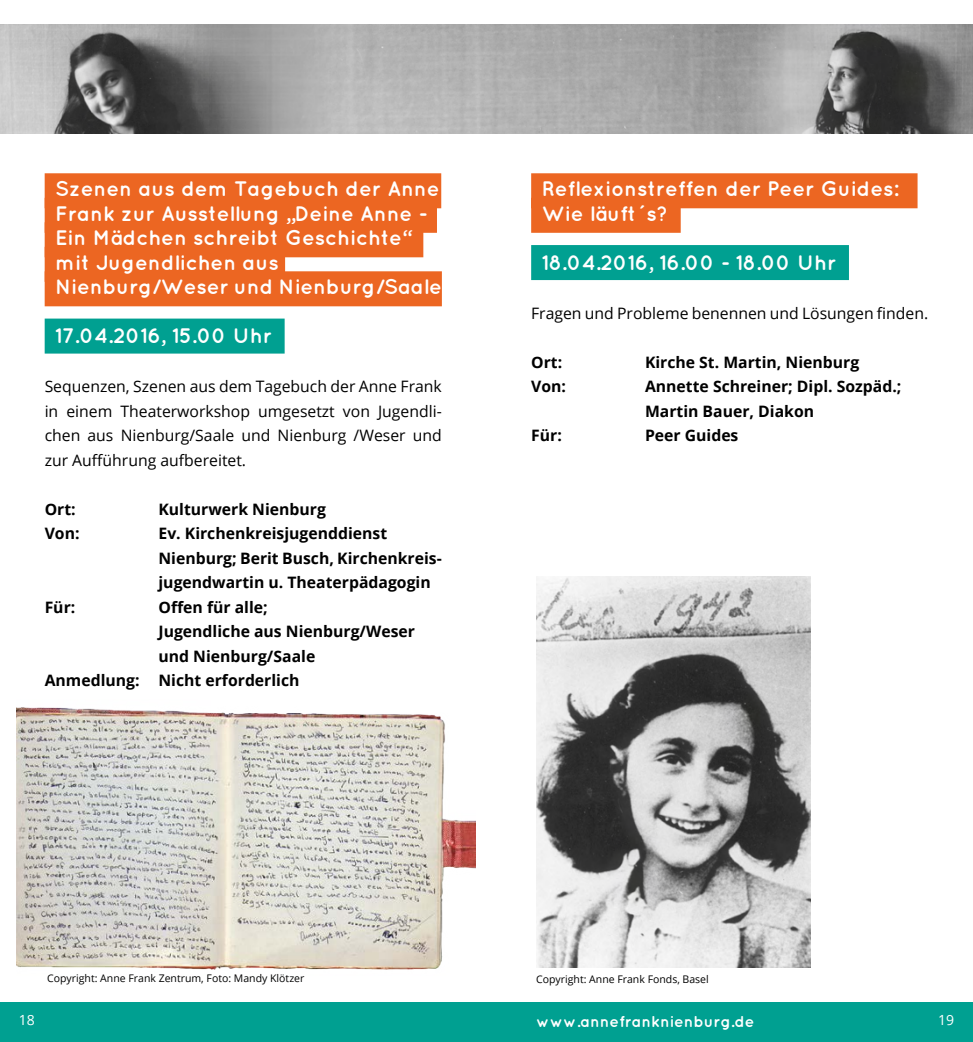
<style>
.page{position:relative;width:973px;height:1042px;background:#fff}
.page>*{position:absolute;margin:0;border:0;box-sizing:border-box;transform-origin:0 0}
.t1{font:700 21px/24.5px "Quicksand";color:#fff}
.t2{font:700 15.75px/24.5px "Open Sans";color:#000}
.t3{font:15.75px/24.5px "Open Sans";color:#000;text-align:justify}
.t4{font:700 15.75px "Quicksand";color:#fff}
.t5{font:14px "Open Sans";color:#fff}
.t6{font:10.5px "Open Sans";color:#000}
</style>
<div class="page">
<div style="left:0;top:1002px;width:972px;height:40px;background:#00a091"></div>
<img style="left:0;top:25px;width:972px;height:109px">
<div style="left:45px;top:173px;width:396px;height:35px;background:#ec6622"></div>
<div style="left:45px;top:198px;width:392px;height:35px;background:#ec6622"></div>
<div style="left:45px;top:222px;width:378px;height:35px;background:#ec6622"></div>
<div style="left:45px;top:247px;width:240px;height:35px;background:#ec6622"></div>
<div style="left:45px;top:271px;width:397px;height:35px;background:#ec6622"></div>
<div style="left:45px;top:319px;width:239px;height:35px;background:#00a091"></div>
<div style="left:531px;top:173px;width:386px;height:35px;background:#ec6622"></div>
<div style="left:531px;top:198px;width:149px;height:35px;background:#ec6622"></div>
<div style="left:531px;top:245px;width:317px;height:35px;background:#00a091"></div>
<img style="left:16px;top:707px;width:459px;height:263px">
<img style="left:536px;top:577px;width:274px;height:390px">
<h1 class="t1" style="left:55px;top:176px;width:388px">Szenen aus dem Tagebuch der Anne<br>Frank zur Ausstellung „Deine Anne -<br>Ein Mädchen schreibt Geschichte“ mit Jugendlichen aus<br>Nienburg/Weser und Nienburg/Saale</h1>
<h1 class="t1" style="left:55px;top:323px;width:218px">17.04.2016, 15.00 Uhr</h1>
<p class="t3" style="left:45px;top:374px;width:398px">Sequenzen, Szenen aus dem Tagebuch der Anne Frank in einem Theaterworkshop umgesetzt von Jugendli&shy;chen aus Nienburg/Saale und Nienburg /Weser und zur Aufführung aufbereitet.</p>
<p class="t2" style="left:45px;top:496px;width:33px">Ort:</p>
<p class="t2" style="left:158px;top:496px;width:169px">Kulturwerk Nienburg</p>
<p class="t2" style="left:45px;top:521px;width:36px">Von:</p>
<p class="t2" style="left:158px;top:521px;width:285px">Ev. Kirchenkreisjugenddienst<br>Nienburg; Berit Busch, Kirchenkreis&shy;jugendwartin u. Theaterpädagogin</p>
<p class="t2" style="left:45px;top:594px;width:32px">Für:</p>
<p class="t2" style="left:158px;top:594px;width:111px">Offen für alle;</p>
<p class="t2" style="left:158px;top:619px;width:258px">Jugendliche aus Nienburg/Weser</p>
<p class="t2" style="left:158px;top:643px;width:158px">und Nienburg/Saale</p>
<p class="t2" style="left:45px;top:668px;width:256px">Anmedlung: Nicht erforderlich</p>
<h1 class="t1" style="left:541px;top:176px;width:358px">Reflexionstreffen der Peer Guides:<br>Wie läuft´s?</h1>
<h1 class="t1" style="left:541px;top:249px;width:296px">18.04.2016, 16.00 - 18.00 Uhr</h1>
<p class="t3" style="left:531px;top:300px;width:398px">Fragen und Probleme benennen und Lösungen finden.</p>
<p class="t2" style="left:531px;top:349px;width:33px">Ort:</p>
<p class="t2" style="left:645px;top:349px;width:216px">Kirche St. Martin, Nienburg</p>
<p class="t2" style="left:531px;top:374px;width:36px">Von:</p>
<p class="t2" style="left:645px;top:374px;width:258px">Annette Schreiner; Dipl. Sozpäd.;<br>Martin Bauer, Diakon</p>
<p class="t2" style="left:531px;top:423px;width:32px">Für:</p>
<p class="t2" style="left:645px;top:423px;width:95px">Peer Guides</p>
<p class="t6" style="left:47px;top:971px;width:259px">Copyright: Anne Frank Zentrum, Foto: Mandy Klötzer</p>
<p class="t6" style="left:536px;top:972px;width:174px">Copyright: Anne Frank Fonds, Basel</p>
<p class="t5" style="left:19px;top:1010px;width:18px">18</p>
<p class="t4" style="left:536px;top:1012px;width:220px">www.annefranknienburg.de</p>
<p class="t5" style="left:938px;top:1010px;width:18px">19</p>
</div>
